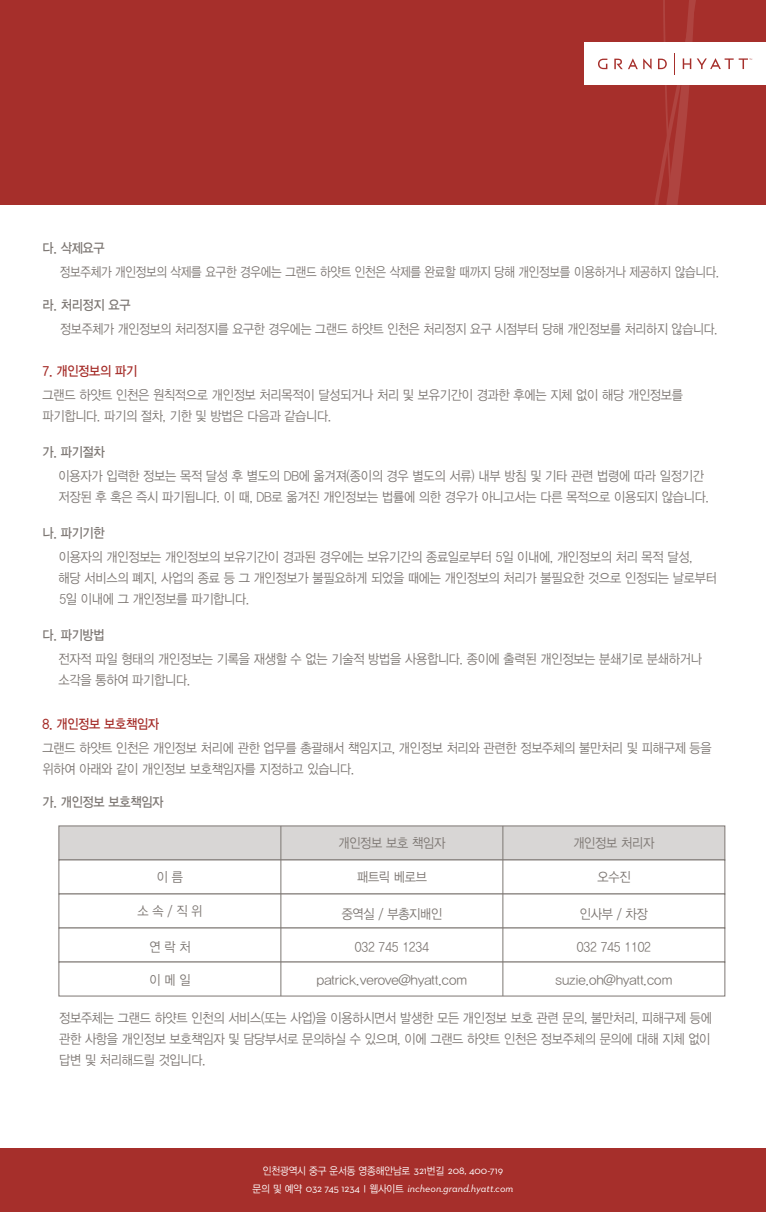
<style>
.page{position:relative;width:766px;height:1212px;background:#fff}
.page>*{position:absolute;margin:0;border:0;box-sizing:border-box;transform-origin:0 0}
.t1{font:13.5px/21px "YDIYGO320";letter-spacing:-.02em;color:#7d7773;scale:.9 1}
.t2{font:13.5px "YDIYGO320";letter-spacing:-.02em;color:#7d7773;scale:.85 1}
.t3{font:13.5px "YDIYGO320";letter-spacing:-.02em;color:#7d7773;scale:.88 1}
.t4{font:13.5px "YDIYGO330";letter-spacing:-.02em;color:#7d7773;scale:.9 1}
.t5{font:13.5px "YDIYGO320";color:#7d7773}
.t6{font:13.5px "YDIYGO330";letter-spacing:-.02em;color:#a62f2b;scale:.9 1}
.t7{font:italic 10.5px "Neutraface 2 Text";color:#fff}
.t8{font:10.5px "YDIYGO320";letter-spacing:-.01em;color:#fff;scale:.9 1}
.s1{font-family:"Neutraface 2 Text"}
.s2{font-family:"YDIYGO320";font-style:normal}
.s3{font-style:normal}
</style>
<div class="page">
<div style="left:59px;top:826px;width:665px;height:34px;background:#d8d6d5;border:1px solid #7d7773"></div>
<div style="left:59px;top:860px;width:665px;height:34px;background:#fff;border:1px solid #7d7773"></div>
<div style="left:59px;top:894px;width:665px;height:34px;background:#fff;border:1px solid #7d7773"></div>
<div style="left:59px;top:928px;width:665px;height:34px;background:#fff;border:1px solid #7d7773"></div>
<hr style="left:502px;top:826px;width:1px;height:170px;background:#7d7773">
<hr style="left:280px;top:826px;width:1px;height:170px;background:#7d7773">
<div style="left:0;top:1148px;width:765px;height:64px;background:#a62f2b"></div>
<div style="left:0;top:0;width:765px;height:204px;background:#a62f2b"></div>
<div style="left:584px;top:43px;width:181px;height:42px;background:#fff"></div>
<svg style="left:597px;top:0;width:154px;height:204px"></svg>
<p class="t4" style="left:43px;top:240px;width:71px">다. 삭제요구</p>
<p class="t2" style="left:60px;top:265px;width:776px">정보주체가 개인정보의 삭제를 요구한 경우에는 그랜드 하얏트 인천은 삭제를 완료할 때까지 당해 개인정보를 이용하거나 제공하지 않습니다.</p>
<p class="t4" style="left:43px;top:297px;width:99px">라. 처리정지 요구</p>
<p class="t3" style="left:60px;top:322px;width:748px">정보주체가 개인정보의 처리정지를 요구한 경우에는 그랜드 하얏트 인천은 처리정지 요구 시점부터 당해 개인정보를 처리하지 않습니다.</p>
<p class="t6" style="left:43px;top:363px;width:107px">7. 개인정보의 파기</p>
<p class="t1" style="left:43px;top:385px;width:713px">그랜드 하얏트 인천은 원칙적으로 개인정보 처리목적이 달성되거나 처리 및 보유기간이 경과한 후에는 지체 없이 해당 개인정보를 파기합니다. 파기의 절차, 기한 및 방법은 다음과 같습니다.</p>
<p class="t4" style="left:43px;top:444px;width:71px">가. 파기절차</p>
<p class="t1" style="left:59px;top:466px;width:723px">이용자가 입력한 정보는 목적 달성 후 별도의 DB에 옮겨져(종이의 경우 별도의 서류) 내부 방침 및 기타 관련 법령에 따라 일정기간 저장된 후 혹은 즉시 파기됩니다. 이 때, DB로 옮겨진 개인정보는 법률에 의한 경우가 아니고서는 다른 목적으로 이용되지 않습니다.</p>
<p class="t4" style="left:43px;top:525px;width:71px">나. 파기기한</p>
<p class="t1" style="left:59px;top:547px;width:732px">이용자의 개인정보는 개인정보의 보유기간이 경과된 경우에는 보유기간의 종료일로부터 5일 이내에, 개인정보의 처리 목적 달성, 해당 서비스의 폐지, 사업의 종료 등 그 개인정보가 불필요하게 되었을 때에는 개인정보의 처리가 불필요한 것으로 인정되는 날로부터<br>5일 이내에 그 개인정보를 파기합니다.</p>
<p class="t4" style="left:43px;top:627px;width:71px">다. 파기방법</p>
<p class="t1" style="left:59px;top:649px;width:716px">전자적 파일 형태의 개인정보는 기록을 재생할 수 없는 기술적 방법을 사용합니다. 종이에 출력된 개인정보는 분쇄기로 분쇄하거나 소각을 통하여 파기합니다.</p>
<p class="t6" style="left:43px;top:716px;width:131px">8. 개인정보 보호책임자</p>
<p class="t1" style="left:43px;top:737px;width:744px">그랜드 하얏트 인천은 개인정보 처리에 관한 업무를 총괄해서 책임지고, 개인정보 처리와 관련한 정보주체의 불만처리 및 피해구제 등을 위하여 아래와 같이 개인정보 보호책임자를 지정하고 있습니다.</p>
<p class="t4" style="left:43px;top:794px;width:136px">가. 개인정보 보호책임자</p>
<p class="t1" style="left:338px;top:832px;width:120px">개인정보 보호 책임자</p>
<p class="t1" style="left:573px;top:832px;width:91px">개인정보 처리자</p>
<p class="t1" style="left:157px;top:866px;width:31px">이 름</p>
<p class="t1" style="left:357px;top:866px;width:79px">패트릭 베로브</p>
<p class="t1" style="left:341px;top:903px;width:113px">중역실 / 부총지배인</p>
<p class="t1" style="left:355px;top:937px;width:84px">032 745 1234</p>
<p class="t5" style="left:316px;top:973px;width:152px">patrick.verove@hyatt.com</p>
<p class="t5" style="left:555px;top:973px;width:118px">suzie.oh@hyatt.com</p>
<p class="t1" style="left:597px;top:866px;width:38px">오수진</p>
<p class="t1" style="left:137px;top:901px;width:74px">소 속 / 직 위</p>
<p class="t1" style="left:149px;top:936px;width:47px">연 락 처</p>
<p class="t1" style="left:149px;top:969px;width:47px">이 메 일</p>
<p class="t1" style="left:579px;top:903px;width:77px">인사부 / 차장</p>
<p class="t1" style="left:576px;top:937px;width:84px">032 745 1102</p>
<p class="t1" style="left:59px;top:1007px;width:726px;text-align:justify">정보주체는 그랜드 하얏트 인천의 서비스(또는 사업)을 이용하시면서 발생한 모든 개인정보 보호 관련 문의, 불만처리, 피해구제 등에 관한 사항을 개인정보 보호책임자 및 담당부서로 문의하실 수 있으며, 이에 그랜드 하얏트 인천은 정보주체의 문의에 대해 지체 없이 답변 및 처리해드릴 것입니다.</p>
<p class="t8" style="left:263px;top:1165px;width:268px">인천광역시 중구 운서동 영종해안남로 <span class="s1">321</span>번길 <span class="s1">208, 400-719</span></p>
<p class="t7" style="left:252px;top:1182px;width:262px"><span class="s2">문의 및 예약</span> <span class="s3">032 745 1234</span> <span class="s2">l 웹사이트</span> incheon.grand.hyatt.com</p>
</div>
